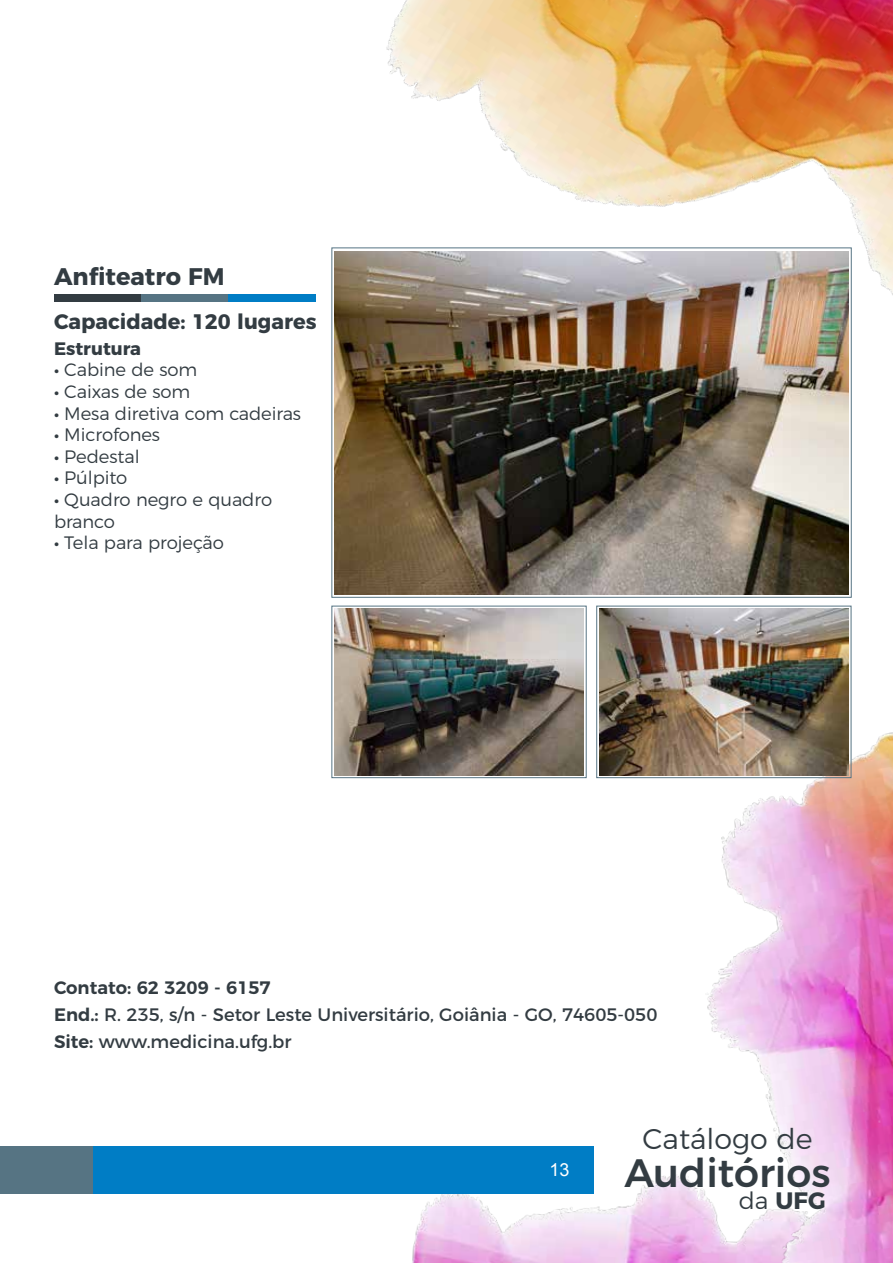
<style>
.page{position:relative;width:893px;height:1263px;background:#fff}
.page>*{position:absolute;margin:0;border:0;box-sizing:border-box;transform-origin:0 0}
.t1{font:500 39.6px "Montserrat";color:#333c42}
.t2{font:300 28.5px "Montserrat";color:#333c42}
.t3{font:700 24px "Montserrat";color:#333c42}
.t4{font:700 23.7px "Montserrat";color:#333c42}
.t5{font:700 21px "Montserrat";color:#333c42}
.t6{font:300 18px/21.6px "Montserrat";letter-spacing:-.005em;color:#333c42}
.t7{font:18px/27px "Montserrat";color:#333c42}
.t8{font:700 18px "Montserrat";color:#333c42}
.t9{font:18px "Arial";color:#fff}
.s1{font-family:"Myriad Pro";font-weight:400}
.s2{font-weight:600}
.s3{font-weight:300}
</style>
<div class="page">
<img style="left:412px;top:1146px;width:207px;height:117px">
<img style="left:619px;top:553px;width:274px;height:710px">
<div style="left:0;top:1146px;width:94px;height:48px;background:#567483"></div>
<div style="left:93px;top:1146px;width:500px;height:48px;background:#007dc5"></div>
<img style="left:331px;top:0;width:562px;height:490px">
<div style="left:54px;top:294px;width:87px;height:8px;background:#333c42"></div>
<div style="left:141px;top:294px;width:88px;height:8px;background:#567483"></div>
<div style="left:229px;top:294px;width:87px;height:8px;background:#007dc5"></div>
<img style="left:334px;top:251px;width:515px;height:343px">
<img style="left:334px;top:609px;width:250px;height:166px">
<img style="left:599px;top:609px;width:250px;height:166px">
<div style="left:332px;top:606px;width:254px;height:172px;border:1px solid #567483"></div>
<div style="left:596px;top:606px;width:255px;height:172px;border:1px solid #567483"></div>
<h3 class="t3" style="left:54px;top:256px;width:172px">Anfiteatro FM</h3>
<p class="t5" style="left:54px;top:304px;width:264px">Capacidade: 120 lugares</p>
<p class="t8" style="left:54px;top:334px;width:89px">Estrutura</p>
<p class="t6" style="left:54px;top:358px;width:145px"><span class="s1">•</span> Cabine de som</p>
<p class="t6" style="left:54px;top:379px;width:138px"><span class="s1">•</span> Caixas de som</p>
<p class="t6" style="left:54px;top:401px;width:249px"><span class="s1">•</span> Mesa diretiva com cadeiras</p>
<p class="t6" style="left:54px;top:422px;width:108px"><span class="s1">•</span> Microfones</p>
<p class="t6" style="left:54px;top:444px;width:87px"><span class="s1">•</span> Pedestal</p>
<p class="t6" style="left:54px;top:466px;width:75px"><span class="s1">•</span> Púlpito</p>
<p class="t6" style="left:54px;top:487px;width:220px"><span class="s1">•</span> Quadro negro e quadro branco</p>
<p class="t6" style="left:54px;top:530px;width:171px"><span class="s1">•</span> Tela para projeção</p>
<p class="t7" style="left:54px;top:972px;width:605px"><span class="s2">Contato: 62 3209 - 6157<br>End.:</span> R. 235, s/n - Setor Leste Universitário, Goiânia - GO, 74605-050<br><span class="s2">Site:</span> www.medicina.ufg.br</p>
<p class="t9" style="left:549px;top:1158px;width:22px">13</p>
<h2 class="t2" style="left:643px;top:1116px;width:172px">Catálogo de</h2>
<h3 class="t4" style="left:739px;top:1181px;width:88px"><span class="s3">da</span> UFG</h3>
<h1 class="t1" style="left:625px;top:1141px;width:207px">Auditórios</h1>
</div>
